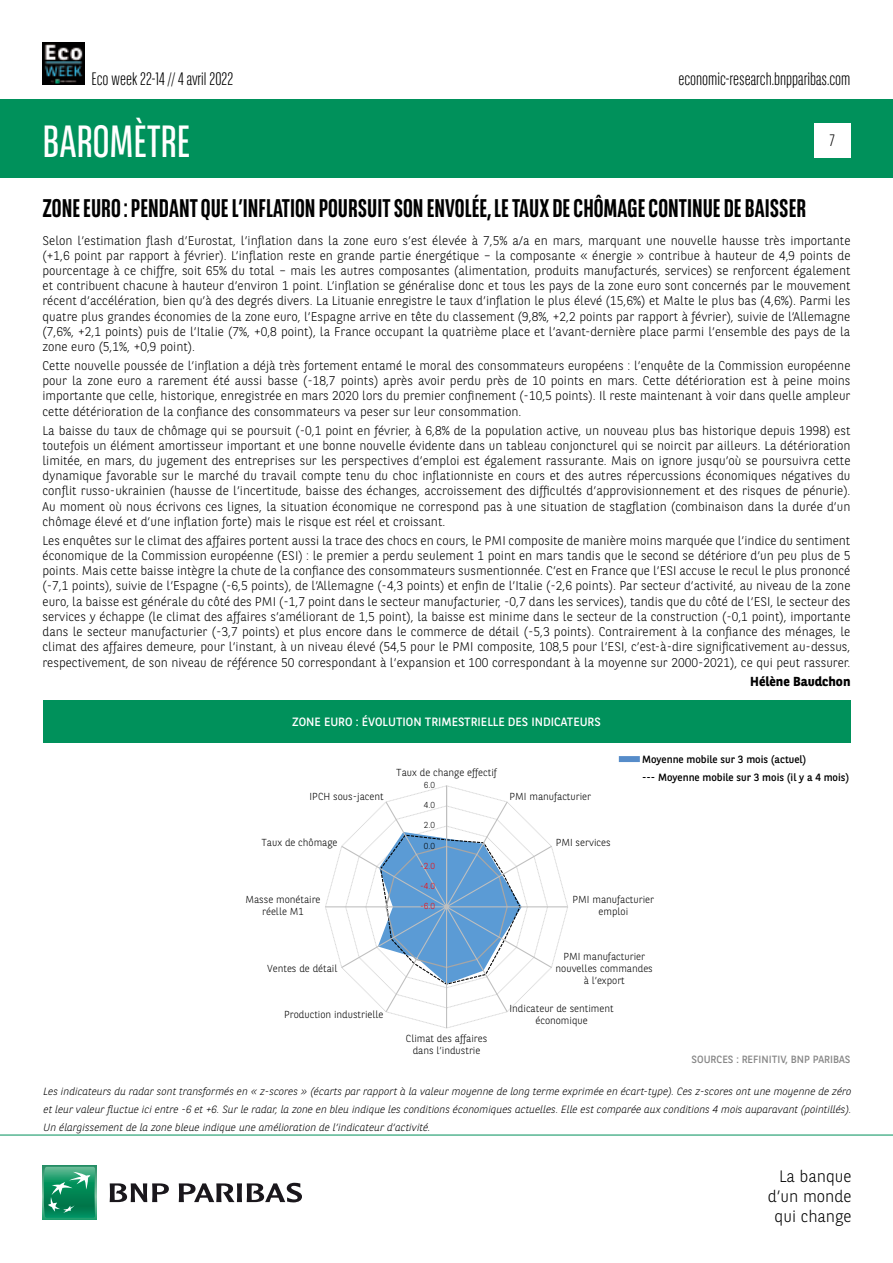
<style>
.page{position:relative;width:893px;height:1263px;background:#fff}
.page>*{position:absolute;margin:0;border:0;box-sizing:border-box;transform-origin:0 0}
.t1{font:45px "BNPP Sans Condensed";color:#fff}
.t2{font:700 25.5px "BNPP Sans Condensed";color:#000}
.t3{font:300 18px "BNPP Sans Condensed";color:#000}
.t4{font:300 16.5px/19.8px "BNPP Sans";color:#000;text-align:right}
.t5{font:300 16.5px "BNPP Sans Condensed";color:#000}
.t6{font:700 13.05px "BNPP Sans";color:#000}
.t7{font:300 12.6px/15.1px "BNPP Sans";color:#000;text-align:justify}
.t8{font:12px "BNPP Sans";color:#fff}
.t9{font:italic 300 10.5px/18px "BNPP Sans";color:#000;text-align:justify}
.t10{font:10.5px/18px "BNPP Sans";color:#000}
.t11{font:10.5px "BNPP Sans";color:#878787}
.t12{font:300 10.2px/12.1px "BNPP Sans";color:#000;text-align:center}
.t13{font:300 8.7px "BNPP Sans";color:#f00}
.t14{font:300 8.7px "BNPP Sans";color:#000}
</style>
<div class="page">
<div style="left:1px;top:99px;width:892px;height:78px;background:#00915b"></div>
<svg style="left:43px;top:1166px;width:53px;height:53px"></svg>
<svg style="left:44px;top:1167px;width:51px;height:51px;background:#26996e"></svg>
<svg style="left:110px;top:1183px;width:59px;height:19px"></svg>
<svg style="left:179px;top:1183px;width:123px;height:19px"></svg>
<hr style="left:0;top:1135px;width:893px;height:1px;background:#00915b">
<div style="left:814px;top:123px;width:36px;height:34px;background:#fff"></div>
<img style="left:43px;top:43px;width:42px;height:42px">
<svg style="left:325px;top:785px;width:243px;height:244px"></svg>
<div style="left:43px;top:701px;width:807px;height:42px;background:#00915b"></div>
<div style="left:619px;top:756px;width:21px;height:6px;background:#568cc9"></div>
<h3 class="t3" style="left:91px;top:67px;width:143px">Eco week 22-14 // 4 avril 2022</h3>
<h1 class="t1" style="left:43px;top:113px;width:149px">BAROMÈTRE</h1>
<h3 class="t3" style="left:678px;top:67px;width:174px">economic-research.bnpparibas.com</h3>
<h3 class="t5" style="left:830px;top:130px;width:6px">7</h3>
<h2 class="t2" style="left:43px;top:193px;width:765px">ZONE EURO : PENDANT QUE L’INFLATION POURSUIT SON ENVOLÉE, LE TAUX DE CHÔMAGE CONTINUE DE BAISSER</h2>
<p class="t7" style="left:43px;top:232px;width:809px">Selon l’estimation flash d’Eurostat, l’inflation dans la zone euro s’est élevée à 7,5% a/a en mars, marquant une nouvelle hausse très importante (+1,6 point par rapport à février). L’inflation reste en grande partie énergétique – la composante « énergie » contribue à hauteur de 4,9 points de pourcentage à ce chiffre, soit 65% du total – mais les autres composantes (alimentation, produits manufacturés, services) se renforcent également et contribuent chacune à hauteur d’environ 1 point. L’inflation se généralise donc et tous les pays de la zone euro sont concernés par le mouvement récent d’accélération, bien qu’à des degrés divers. La Lituanie enregistre le taux d’inflation le plus élevé (15,6%) et Malte le plus bas (4,6%). Parmi les quatre plus grandes économies de la zone euro, l’Espagne arrive en tête du classement (9,8%, +2,2 points par rapport à février), suivie de l’Allemagne (7,6%, +2,1 points) puis de l’Italie (7%, +0,8 point), la France occupant la quatrième place et l’avant-dernière place parmi l’ensemble des pays de la zone euro (5,1%, +0,9 point).</p>
<p class="t7" style="left:43px;top:358px;width:809px">Cette nouvelle poussée de l’inflation a déjà très fortement entamé le moral des consommateurs européens : l’enquête de la Commission européenne pour la zone euro a rarement été aussi basse (-18,7 points) après avoir perdu près de 10 points en mars. Cette détérioration est à peine moins importante que celle, historique, enregistrée en mars 2020 lors du premier confinement (-10,5 points). Il reste maintenant à voir dans quelle ampleur cette détérioration de la confiance des consommateurs va peser sur leur consommation.</p>
<p class="t7" style="left:43px;top:422px;width:809px">La baisse du taux de chômage qui se poursuit (-0,1 point en février, à 6,8% de la population active, un nouveau plus bas historique depuis 1998) est toutefois un élément amortisseur important et une bonne nouvelle évidente dans un tableau conjoncturel qui se noircit par ailleurs. La détérioration limitée, en mars, du jugement des entreprises sur les perspectives d’emploi est également rassurante. Mais on ignore jusqu’où se poursuivra cette dynamique favorable sur le marché du travail compte tenu du choc inflationniste en cours et des autres répercussions économiques négatives du conflit russo-ukrainien (hausse de l’incertitude, baisse des échanges, accroissement des difficultés d’approvisionnement et des risques de pénurie).<br>Au moment où nous écrivons ces lignes, la situation économique ne correspond pas à une situation de stagflation (combinaison dans la durée d’un chômage élevé et d’une inflation forte) mais le risque est réel et croissant.</p>
<p class="t7" style="left:43px;top:532px;width:809px">Les enquêtes sur le climat des affaires portent aussi la trace des chocs en cours, le PMI composite de manière moins marquée que l’indice du sentiment économique de la Commission européenne (ESI) : le premier a perdu seulement 1 point en mars tandis que le second se détériore d’un peu plus de 5 points. Mais cette baisse intègre la chute de la confiance des consommateurs susmentionnée. C’est en France que l’ESI accuse le recul le plus prononcé (-7,1 points), suivie de l’Espagne (-6,5 points), de l’Allemagne (-4,3 points) et enfin de l’Italie (-2,6 points). Par secteur d’activité, au niveau de la zone euro, la baisse est générale du côté des PMI (-1,7 point dans le secteur manufacturier, -0,7 dans les services), tandis que du côté de l’ESI, le secteur des services y échappe (le climat des affaires s’améliorant de 1,5 point), la baisse est minime dans le secteur de la construction (-0,1 point), importante dans le secteur manufacturier (-3,7 points) et plus encore dans le commerce de détail (-5,3 points). Contrairement à la confiance des ménages, le climat des affaires demeure, pour l’instant, à un niveau élevé (54,5 pour le PMI composite, 108,5 pour l’ESI, c’est-à-dire significativement au-dessus, respectivement, de son niveau de référence 50 correspondant à l’expansion et 100 correspondant à la moyenne sur 2000-2021), ce qui peut rassurer.</p>
<p class="t6" style="left:750px;top:673px;width:102px">Hélène Baudchon</p>
<p class="t8" style="left:292px;top:714px;width:310px">ZONE EURO : ÉVOLUTION TRIMESTRIELLE DES INDICATEURS</p>
<p class="t12" style="left:396px;top:766px;width:102px">Taux de change effectif</p>
<p class="t12" style="left:310px;top:790px;width:75px">IPCH sous-jacent</p>
<p class="t12" style="left:261px;top:836px;width:78px">Taux de chômage</p>
<p class="t14" style="left:424px;top:779px;width:13px">6.0</p>
<p class="t14" style="left:424px;top:799px;width:13px">4.0</p>
<p class="t14" style="left:424px;top:819px;width:13px">2.0</p>
<p class="t14" style="left:424px;top:840px;width:13px">0.0</p>
<p class="t13" style="left:420px;top:860px;width:16px">-2.0</p>
<p class="t13" style="left:420px;top:880px;width:16px">-4.0</p>
<p class="t12" style="left:510px;top:790px;width:83px">PMI manufacturier</p>
<p class="t12" style="left:556px;top:836px;width:56px">PMI services</p>
<p class="t10" style="left:642px;top:750px;width:209px">Moyenne mobile sur 3 mois (actuel)<br>--- Moyenne mobile sur 3 mois (il y a 4 mois)</p>
<p class="t12" style="left:245px;top:893px;width:77px">Masse monétaire réelle M1</p>
<p class="t12" style="left:267px;top:962px;width:72px">Ventes de détail</p>
<p class="t12" style="left:284px;top:1008px;width:101px">Production industrielle</p>
<p class="t13" style="left:420px;top:900px;width:16px">-6.0</p>
<p class="t12" style="left:406px;top:1031px;width:83px">Climat des affaires dans l’industrie</p>
<p class="t12" style="left:573px;top:893px;width:83px">PMI manufacturier emploi</p>
<p class="t12" style="left:556px;top:950px;width:99px">PMI manufacturier nouvelles commandes à l’export</p>
<p class="t12" style="left:510px;top:1002px;width:106px">Indicateur de sentiment économique</p>
<p class="t11" style="left:691px;top:1052px;width:160px">SOURCES : REFINITIV, BNP PARIBAS</p>
<p class="t9" style="left:44px;top:1081px;width:809px">Les indicateurs du radar sont transformés en « z-scores » (écarts par rapport à la valeur moyenne de long terme exprimée en écart-type). Ces z-scores ont une moyenne de zéro et leur valeur fluctue ici entre -6 et +6. Sur le radar, la zone en bleu indique les conditions économiques actuelles. Elle est comparée aux conditions 4 mois auparavant (pointillés).<br>Un élargissement de la zone bleue indique une amélioration de l’indicateur d’activité.</p>
<h3 class="t4" style="left:768px;top:1165px;width:85px">La banque d’un monde qui change</h3>
</div>
